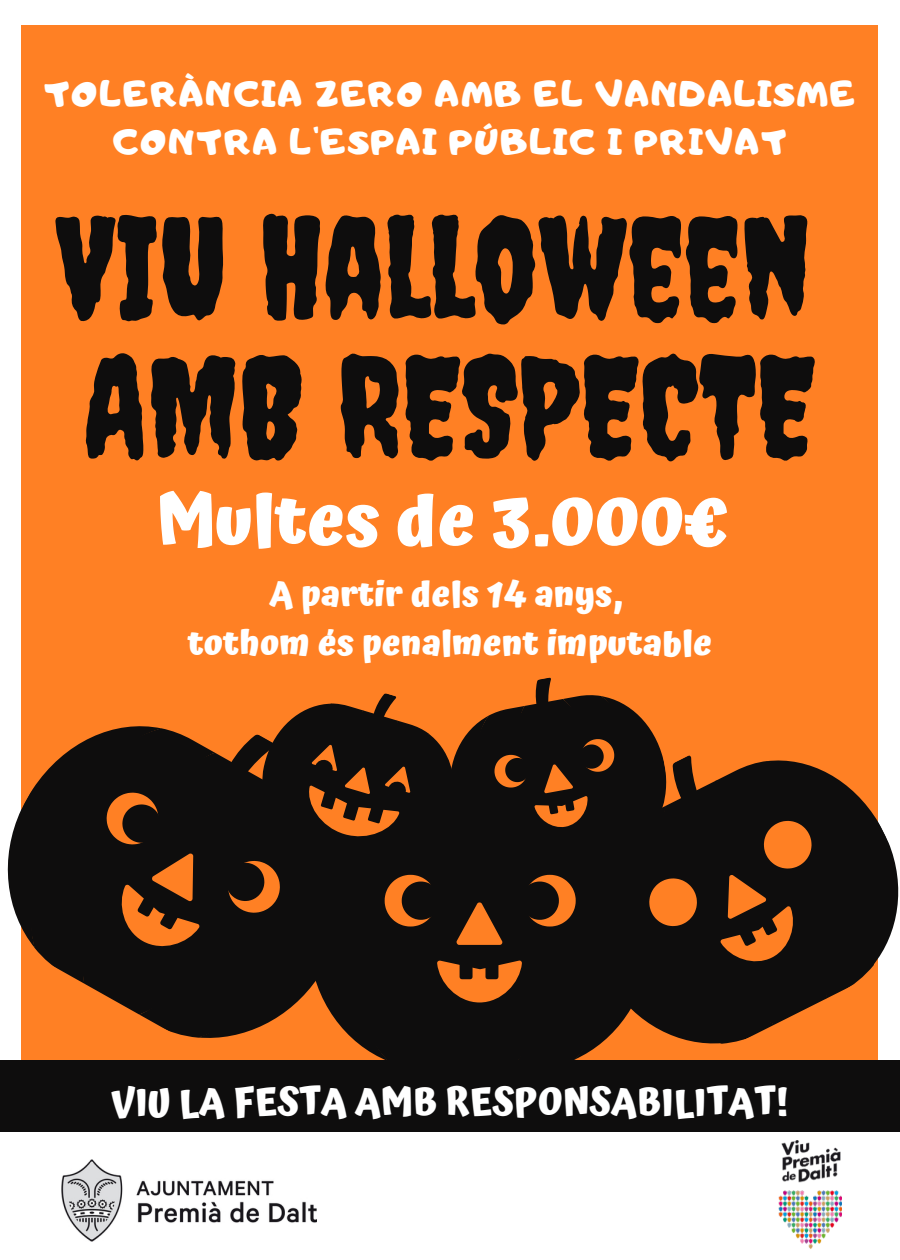
<style>
.page{position:relative;width:900px;height:1260px;background:#fff}
.page>*{position:absolute;margin:0;border:0;box-sizing:border-box;transform-origin:0 0}
.t1{font:140px/138.8px "Creepster";color:#0e0d0d}
.t2{font:700 70px "Atma";color:#fff}
.t3{font:700 38px "Atma";color:#fff}
.t4{font:35px/48.2px "Adigiana Toybox";letter-spacing:.05em;color:#fff;text-align:center}
.t5{font:700 35px/48.8px "Atma";color:#fff;text-align:center}
</style>
<div class="page">
<div style="left:21px;top:25px;width:857px;height:1095px;background:#ff8024"></div>
<div style="left:0;top:1060px;width:900px;height:72px;background:#0e0d0d"></div>
<svg style="left:7px;top:677px;width:892px;height:383px"></svg>
<img style="left:778px;top:1141px;width:64px;height:108px">
<img style="left:62px;top:1159px;width:255px;height:83px">
<p class="t4" style="left:44px;top:69px;width:813px">TOLERÀNCIA ZERO AMB EL VANDALISME<br>CONTRA L'ESPAI PÚBLIC I PRIVAT</p>
<h1 class="t1" style="left:55px;top:197px;width:761px">VIU HALLOWEEN<br>AMB RESPECTE</h1>
<h2 class="t2" style="left:156px;top:479px;width:573px">Multes de 3.000€</h2>
<p class="t5" style="left:188px;top:570px;width:526px">A partir dels 14 anys,<br>tothom és penalment imputable</p>
<p class="t3" style="left:111px;top:1080px;width:679px">VIU LA FESTA AMB RESPONSABILITAT!</p>
</div>
